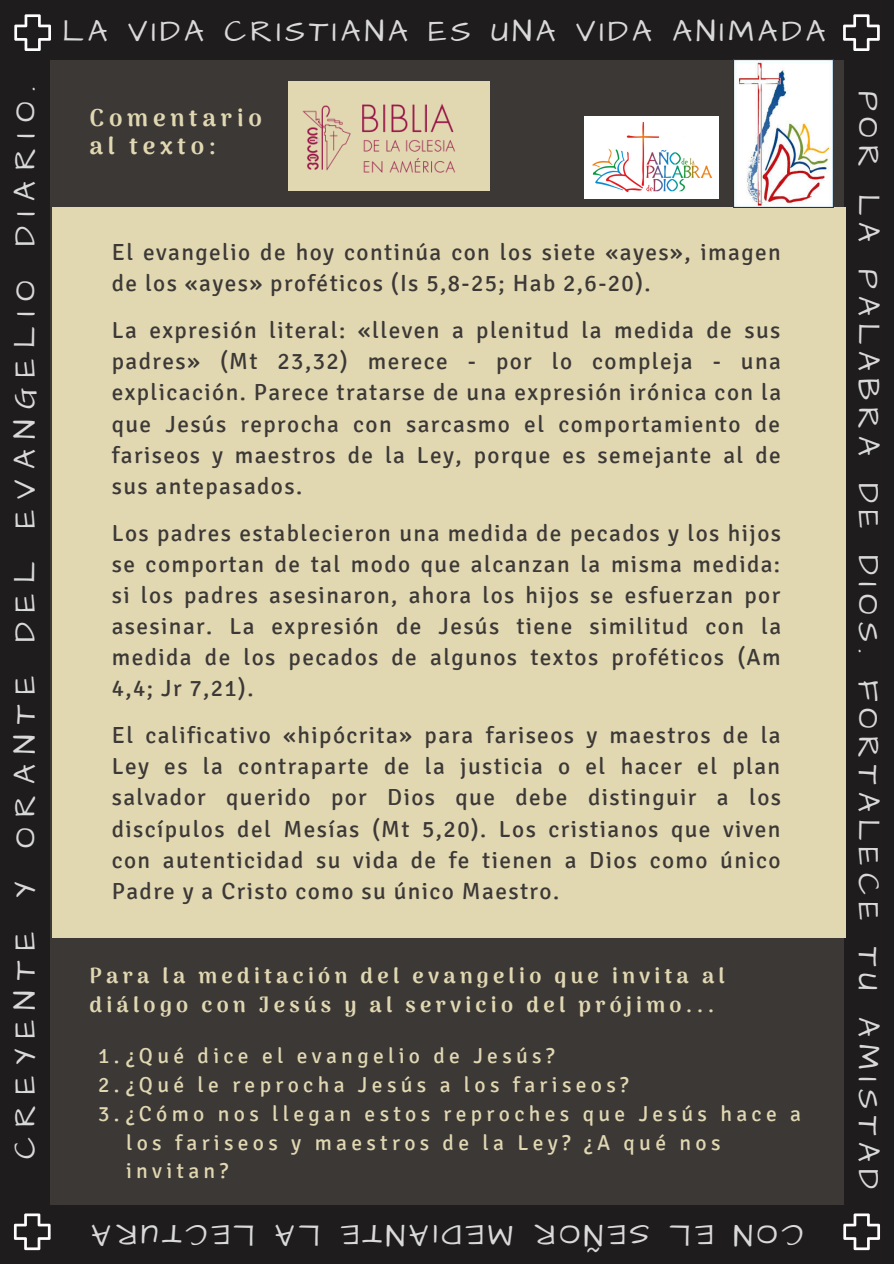
<style>
.page{position:relative;width:894px;height:1264px;background:#fff}
.page>*{position:absolute;margin:0;border:0;box-sizing:border-box;transform-origin:0 0}
.t1{font:30.9px "Architects Daughter";letter-spacing:.23em;color:#d9d9d9}
.t2{font:30.9px "Architects Daughter";letter-spacing:.345em;color:#d9d9d9}
.t3{font:30.9px "Architects Daughter";letter-spacing:.13em;color:#d9d9d9}
.t4{font:30.9px "Architects Daughter";letter-spacing:.125em;color:#d9d9d9}
.t5{font:900 24px/28px "Arima Madurai";letter-spacing:.2em;color:#e1d8b2}
.t6{font:23.25px/31.2px "Signika";letter-spacing:.06em;color:#3c3836;text-align:justify}
.t7{font:21.6px "Signika";letter-spacing:.2em;color:#e1d8b2}
.t8{font:900 21.6px/28.8px "Arima Madurai";letter-spacing:.2em;color:#e1d8b2}
</style>
<div class="page">
<div style="left:0;top:0;width:893px;height:1263px;background:#1e1c1c"></div>
<div style="left:50px;top:60px;width:792px;height:1144px;background:#3c3836"></div>
<svg style="left:843px;top:14px;width:36px;height:37px"></svg>
<svg style="left:843px;top:1213px;width:36px;height:37px"></svg>
<svg style="left:14px;top:1213px;width:37px;height:37px"></svg>
<svg style="left:14px;top:14px;width:37px;height:37px"></svg>
<div style="left:52px;top:207px;width:793px;height:730px;background:#e1d8b2"></div>
<img style="left:584px;top:117px;width:134px;height:82px">
<img style="left:733px;top:59px;width:100px;height:149px">
<div style="left:288px;top:81px;width:201px;height:109px;background:#e1d8b2"></div>
<img style="left:302px;top:103px;width:154px;height:70px">
<h1 class="t2" style="left:4px;top:1159px;width:1074px;rotate:-90deg">CREYENTE Y ORANTE DEL EVANGELIO DIARIO.</h1>
<h1 class="t3" style="left:62px;top:11px;width:764px">LA VIDA CRISTIANA ES UNA VIDA ANIMADA</h1>
<p class="t5" style="left:89px;top:103px;width:174px">Comentario al texto:</p>
<p class="t6" style="left:112px;top:237px;width:670px">El evangelio de hoy continúa con los siete «ayes», imagen de los «ayes» proféticos (Is 5,8-25; Hab 2,6-20).</p>
<p class="t6" style="left:112px;top:315px;width:670px">La expresión literal: «lleven a plenitud la medida de sus padres» (Mt 23,32) merece - por lo compleja - una explicación. Parece tratarse de una expresión irónica con la que Jesús reprocha con sarcasmo el comportamiento de fariseos y maestros de la Ley, porque es semejante al de sus antepasados.</p>
<p class="t6" style="left:112px;top:517px;width:670px">Los padres establecieron una medida de pecados y los hijos se comportan de tal modo que alcanzan la misma medida: si los padres asesinaron, ahora los hijos se esfuerzan por asesinar. La expresión de Jesús tiene similitud con la medida de los pecados de algunos textos proféticos (Am 4,4; Jr 7,21).</p>
<p class="t6" style="left:112px;top:720px;width:670px">El calificativo «hipócrita» para fariseos y maestros de la Ley es la contraparte de la justicia o el hacer el plan salvador querido por Dios que debe distinguir a los discípulos del Mesías (Mt 5,20). Los cristianos que viven con autenticidad su vida de fe tienen a Dios como único Padre y a Cristo como su único Maestro.</p>
<p class="t8" style="left:89px;top:961px;width:636px">Para la meditación del evangelio que invita al diálogo con Jesús y al servicio del prójimo...</p>
<p class="t7" style="left:98px;top:1043px;width:457px">1.¿Qué dice el evangelio de Jesús?</p>
<p class="t7" style="left:98px;top:1071px;width:531px">2.¿Qué le reprocha Jesús a los fariseos?</p>
<p class="t7" style="left:98px;top:1100px;width:704px">3.¿Cómo nos llegan estos reproches que Jesús hace a</p>
<p class="t7" style="left:126px;top:1129px;width:595px">los fariseos y maestros de la Ley? ¿A qué nos</p>
<p class="t7" style="left:126px;top:1158px;width:104px">invitan?</p>
<h1 class="t4" style="left:255px;top:1255px;width:165px;rotate:-180deg">LECTURA</h1>
<h1 class="t1" style="left:320px;top:1255px;width:47px;rotate:-180deg">LA</h1>
<h1 class="t1" style="left:513px;top:1255px;width:174px;rotate:-180deg">MED AI NTE</h1>
<h1 class="t1" style="left:649px;top:1255px;width:117px;rotate:-180deg">SEÑOR</h1>
<h1 class="t1" style="left:713px;top:1255px;width:45px;rotate:-180deg">EL</h1>
<h1 class="t1" style="left:802px;top:1255px;width:71px;rotate:-180deg">CON</h1>
<h1 class="t1" style="left:888px;top:91px;width:1099px;rotate:90deg">POR LA PALABRA DE DIOS. FORTALECE TU AMISTAD</h1>
</div>
